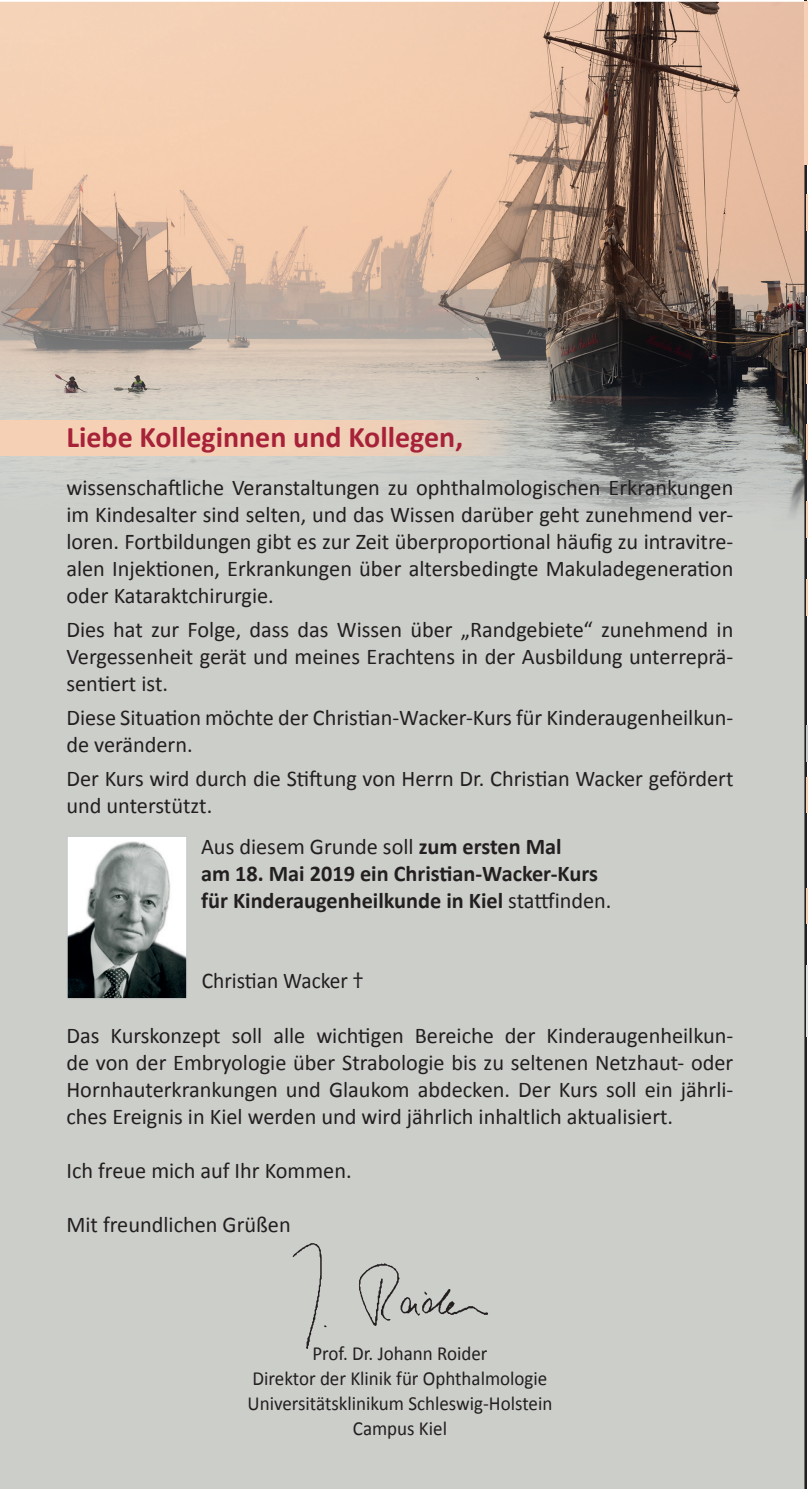
<style>
.page{position:relative;width:808px;height:1489px;background:#fff}
.page>*{position:absolute;margin:0;border:0;box-sizing:border-box;transform-origin:0 0}
.t1{font:700 30px "Calibri";color:#a72239}
.t2{font:22.5px/27px "Calibri";color:#231f20;text-align:justify}
.t3{font:700 22.5px/27px "Calibri";color:#231f20}
.t4{font:22.5px "Calibri";color:#231f20;scale:.95 1}
.t5{font:20px/25px "Calibri";color:#231f20;text-align:center;scale:.95 1}
.s1{font-weight:400}
.s2{font-family:"Palatino"}
</style>
<div class="page">
<hr style="left:804px;top:0;width:3px;height:1488px;background:#231f20">
<img style="left:0;top:2px;width:804px;height:1486px">
<img style="left:0;top:420px;width:516px;height:36px">
<hr style="left:804px;top:2px;width:4px;height:163px;background:#f6d0b4">
<hr style="left:807px;top:195px;width:1px;height:35px;background:#f6d0b4">
<hr style="left:807px;top:296px;width:1px;height:36px;background:#c6cac8">
<hr style="left:807px;top:726px;width:1px;height:35px;background:#c6cac8">
<hr style="left:807px;top:348px;width:1px;height:35px;background:#f6d0b4">
<hr style="left:807px;top:424px;width:1px;height:35px;background:#f6d0b4">
<hr style="left:807px;top:502px;width:1px;height:35px;background:#f6d0b4">
<hr style="left:807px;top:579px;width:1px;height:36px;background:#f6d0b4">
<hr style="left:807px;top:777px;width:1px;height:35px;background:#f6d0b4">
<hr style="left:807px;top:888px;width:1px;height:35px;background:#f6d0b4">
<hr style="left:807px;top:965px;width:1px;height:71px;background:#dfe2e0">
<img style="left:68px;top:837px;width:117px;height:160px">
<div style="left:66px;top:835px;width:121px;height:164px;border:1px solid #c6cac8"></div>
<div style="left:287px;top:1235px;width:212px;height:117px;background:#ccceca"></div>
<h1 class="t1" style="left:66px;top:417px;width:398px">Liebe Kolleginnen und Kollegen,</h1>
<p class="t2" style="left:66px;top:473px;width:668px">wissenschaftliche Veranstaltungen zu ophthalmologischen Erkrankungen im Kindesalter sind selten, und das Wissen darüber geht zunehmend ver&shy;loren. Fortbildungen gibt es zur Zeit überproportional häufig zu intravitre&shy;alen Injektionen, Erkrankungen über altersbedingte Makuladegeneration oder Kataraktchirurgie.</p>
<p class="t2" style="left:66px;top:616px;width:668px">Dies hat zur Folge, dass das Wissen über „Randgebiete“ zunehmend in Vergessenheit gerät und meines Erachtens in der Ausbildung unterreprä&shy;sentiert ist.</p>
<p class="t2" style="left:66px;top:704px;width:668px">Diese Situation möchte der Christian-Wacker-Kurs für Kinderaugenheilkun&shy;de verändern.</p>
<p class="t2" style="left:66px;top:765px;width:668px">Der Kurs wird durch die Stiftung von Herrn Dr. Christian Wacker gefördert und unterstützt.</p>
<p class="t3" style="left:201px;top:833px;width:412px"><span class="s1">Aus diesem Grunde soll</span> zum ersten Mal<br>am 18. Mai 2019 ein Christian-Wacker-Kurs für Kinderaugenheilkunde in Kiel <span class="s1">stattfinden.</span></p>
<p class="t4" style="left:202px;top:966px;width:171px">Christian Wacker <span class="s2">†</span></p>
<p class="t2" style="left:66px;top:1022px;width:668px">Das Kurskonzept soll alle wichtigen Bereiche der Kinderaugenheilkun&shy;de von der Embryologie über Strabologie bis zu seltenen Netzhaut- oder Hornhauterkrankungen und Glaukom abdecken. Der Kurs soll ein jährli&shy;ches Ereignis in Kiel werden und wird jährlich inhaltlich aktualisiert.</p>
<p class="t2" style="left:66px;top:1157px;width:287px">Ich freue mich auf Ihr Kommen.</p>
<p class="t2" style="left:66px;top:1211px;width:226px">Mit freundlichen Grüßen</p>
<p class="t5" style="left:247px;top:1340px;width:322px">Prof. Dr. Johann Roider<br>Direktor der Klinik für Ophthalmologie<br>Universitätsklinikum Schleswig-Holstein<br>Campus Kiel</p>
</div>
